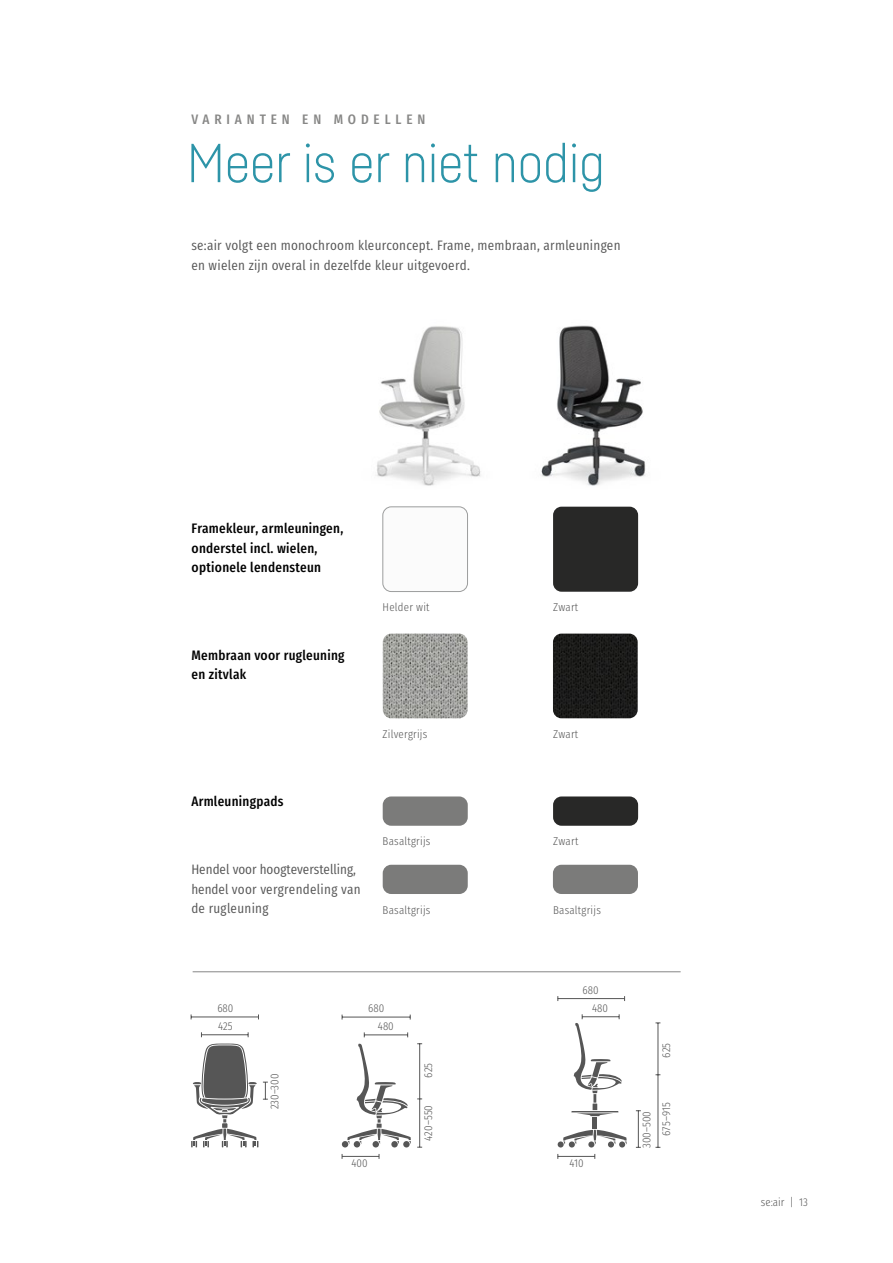
<style>
.page{position:relative;width:893px;height:1263px;background:#fff}
.page>*{position:absolute;margin:0;border:0;box-sizing:border-box;transform-origin:0 0}
.t1{font:300 54px "Sedus Sans";color:#2d94a8}
.t2{font:13.5px/19.5px "Sedus Text Condensed";letter-spacing:.02em;color:#565656}
.t3{font:700 13.5px/19.5px "Sedus Text Condensed";letter-spacing:.02em;color:#000}
.t4{font:700 13.5px "Sedus Text Condensed";letter-spacing:.36em;color:#878786}
.t5{font:300 11.25px/18.1px "Sedus Text Condensed";letter-spacing:.02em;color:#565656}
</style>
<div class="page">
<div style="left:383px;top:507px;width:84px;height:84px;background:#fbfbfb;border-radius:9px"></div>
<div style="left:383px;top:507px;width:85px;height:85px;border:1px solid #9c9d9d;border-radius:9px"></div>
<img style="left:383px;top:634px;width:84px;height:84px">
<img style="left:553px;top:634px;width:85px;height:84px">
<div style="left:553px;top:507px;width:85px;height:85px;background:#282827;border-radius:9px"></div>
<div style="left:553px;top:796px;width:85px;height:30px;background:#282827;border-radius:9px"></div>
<div style="left:383px;top:796px;width:85px;height:30px;background:#7b7b7a;border-radius:9px"></div>
<div style="left:383px;top:865px;width:85px;height:29px;background:#7b7b7a;border-radius:9px"></div>
<div style="left:553px;top:865px;width:85px;height:29px;background:#7b7b7a;border-radius:9px"></div>
<hr style="left:193px;top:971px;width:488px;height:1px;background:#878786">
<img style="left:376px;top:326px;width:105px;height:160px">
<img style="left:541px;top:325px;width:105px;height:161px">
<hr style="left:201px;top:1034px;width:47px;height:1px;background:#565656">
<hr style="left:191px;top:1017px;width:67px;height:1px;background:#565656">
<svg style="left:191px;top:1043px;width:77px;height:104px"></svg>
<hr style="left:342px;top:1156px;width:37px;height:1px;background:#565656">
<hr style="left:558px;top:1156px;width:37px;height:1px;background:#565656">
<hr style="left:364px;top:1035px;width:44px;height:1px;background:#565656">
<hr style="left:342px;top:1017px;width:68px;height:1px;background:#565656">
<hr style="left:419px;top:1043px;width:1px;height:104px;background:#565656">
<svg style="left:342px;top:1044px;width:69px;height:103px"></svg>
<hr style="left:558px;top:998px;width:67px;height:1px;background:#565656">
<hr style="left:658px;top:1023px;width:1px;height:124px;background:#565656">
<hr style="left:638px;top:1111px;width:1px;height:36px;background:#565656">
<hr style="left:571px;top:1111px;width:47px;height:1px;background:#565656">
<svg style="left:574px;top:1014px;width:48px;height:102px"></svg>
<hr style="left:593px;top:1117px;width:4px;height:12px;background:#565656">
<svg style="left:558px;top:1130px;width:69px;height:17px"></svg>
<p class="t4" style="left:191px;top:106px;width:235px">VARIANTEN EN MODELLEN</p>
<h1 class="t1" style="left:187px;top:131px;width:420px">Meer is er niet nodig</h1>
<p class="t2" style="left:191px;top:234px;width:431px">se:air volgt een monochroom kleurconcept. Frame, membraan, armleuningen en wielen zijn overal in dezelfde kleur uitgevoerd.</p>
<p class="t3" style="left:192px;top:517px;width:153px">Framekleur, armleuningen, onderstel incl. wielen, optionele lendensteun</p>
<p class="t3" style="left:192px;top:644px;width:154px">Membraan voor rugleuning en zitvlak</p>
<p class="t3" style="left:191px;top:790px;width:94px">Armleuningpads</p>
<p class="t2" style="left:191px;top:858px;width:171px">Hendel voor hoogteverstelling, hendel voor vergrendeling van de rugleuning</p>
<p class="t5" style="left:383px;top:597px;width:48px">Helder wit</p>
<p class="t5" style="left:383px;top:724px;width:46px">Zilvergrijs</p>
<p class="t5" style="left:553px;top:597px;width:27px">Zwart</p>
<p class="t5" style="left:553px;top:724px;width:27px">Zwart</p>
<p class="t5" style="left:383px;top:831px;width:49px">Basaltgrijs</p>
<p class="t5" style="left:553px;top:831px;width:27px">Zwart</p>
<p class="t5" style="left:383px;top:899px;width:49px">Basaltgrijs</p>
<p class="t5" style="left:553px;top:899px;width:49px">Basaltgrijs</p>
<p class="t5" style="left:217px;top:998px;width:18px">680<br>425</p>
<p class="t5" style="left:264px;top:1109px;width:37px;rotate:-90deg">230–300</p>
<p class="t5" style="left:368px;top:998px;width:18px">680</p>
<p class="t5" style="left:378px;top:1016px;width:17px">480</p>
<p class="t5" style="left:582px;top:980px;width:18px">680</p>
<p class="t5" style="left:418px;top:1077px;width:16px;rotate:-90deg">625</p>
<p class="t5" style="left:592px;top:998px;width:17px">480</p>
<p class="t5" style="left:656px;top:1057px;width:16px;rotate:-90deg">625</p>
<p class="t5" style="left:418px;top:1140px;width:37px;rotate:-90deg">420–550</p>
<p class="t5" style="left:656px;top:1135px;width:35px;rotate:-90deg">675–915</p>
<p class="t5" style="left:636px;top:1148px;width:38px;rotate:-90deg">300–500</p>
<p class="t5" style="left:351px;top:1153px;width:18px">400</p>
<p class="t5" style="left:570px;top:1153px;width:16px">410</p>
<p class="t5" style="left:761px;top:1192px;width:49px">se:air | 13</p>
</div>
